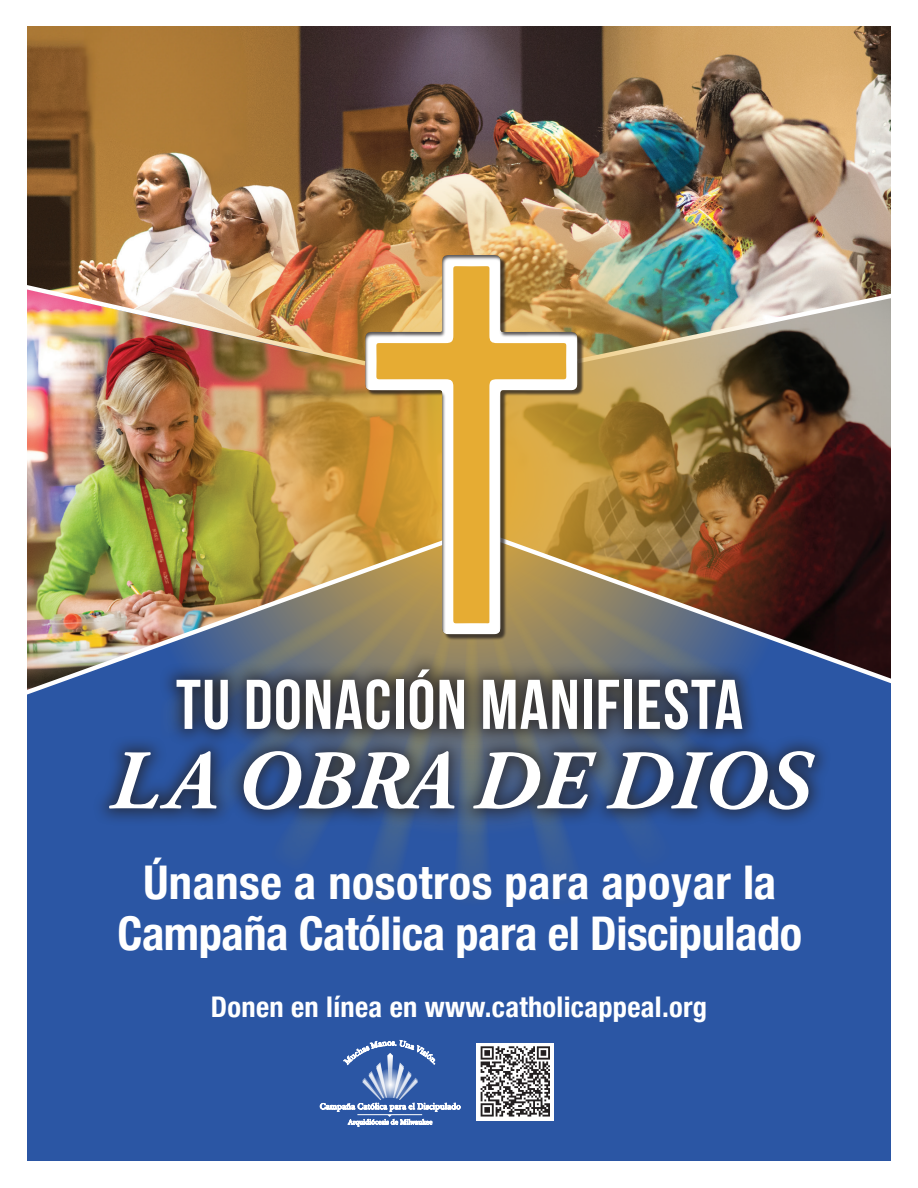
<style>
.page{position:relative;width:918px;height:1188px;background:#fff}
.page>*{position:absolute;margin:0;border:0;box-sizing:border-box;transform-origin:0 0}
.t1{font:italic 700 84.6px "Adobe Garamond Pro";letter-spacing:-.005em;color:#fff}
.t2{font:70.2px "Bebas Neue";letter-spacing:.02em;color:#fff}
.t3{font:700 condensed 46.5px/51px "Helvetica Neue";letter-spacing:-.01em;color:#fff;text-align:center}
.t4{font:700 condensed 28.5px "Helvetica Neue";letter-spacing:.01em;color:#fff}
</style>
<div class="page">
<div style="left:6px;top:754px;width:901px;height:407px;background:#2b56a4"></div>
<div style="left:0;top:0;width:918px;height:826px;background:#2b56a4"></div>
<img style="left:27px;top:26px;width:865px;height:254px">
<img style="left:27px;top:369px;width:121px;height:167px">
<img style="left:786px;top:366px;width:106px;height:167px">
<svg style="left:740px;top:280px;width:152px;height:86px;background:#a7a099"></svg>
<img style="left:27px;top:273px;width:173px;height:96px">
<img style="left:127px;top:140px;width:681px;height:702px;border-radius:50%">
<img style="left:295px;top:641px;width:271px;height:242px">
<img style="left:27px;top:536px;width:425px;height:159px">
<svg style="left:493px;top:533px;width:399px;height:163px;background:#60483d"></svg>
<div style="left:366px;top:256px;width:218px;height:385px;background:#231f20;opacity:.75"></div>
<div style="left:364px;top:255px;width:214px;height:382px;background:#231f20;opacity:.75"></div>
<div style="left:0;top:0;width:27px;height:1188px;background:#fff"></div>
<div style="left:892px;top:0;width:26px;height:1188px;background:#fff"></div>
<div style="left:0;top:0;width:918px;height:26px;background:#fff"></div>
<img style="left:477px;top:1044px;width:77px;height:76px">
<svg style="left:320px;top:1040px;width:141px;height:86px"></svg>
<hr style="left:357px;top:1114px;width:65px;height:1px;background:#fff">
<div style="left:92px;top:652px;width:740px;height:175px;background:#231f20;opacity:.71"></div>
<p class="t2" style="left:176px;top:666px;width:569px">TU DONACIÓN MANIFIESTA</p>
<p class="t1" style="left:109px;top:733px;width:702px">LA OBRA DE DIOS</p>
<p class="t3" style="left:118px;top:854px;width:686px">Únanse a nosotros para apoyar la<br>Campaña Católica para el Discipulado</p>
<p class="t4" style="left:211px;top:983px;width:498px">Donen en línea en www.catholicappeal.org</p>
</div>
